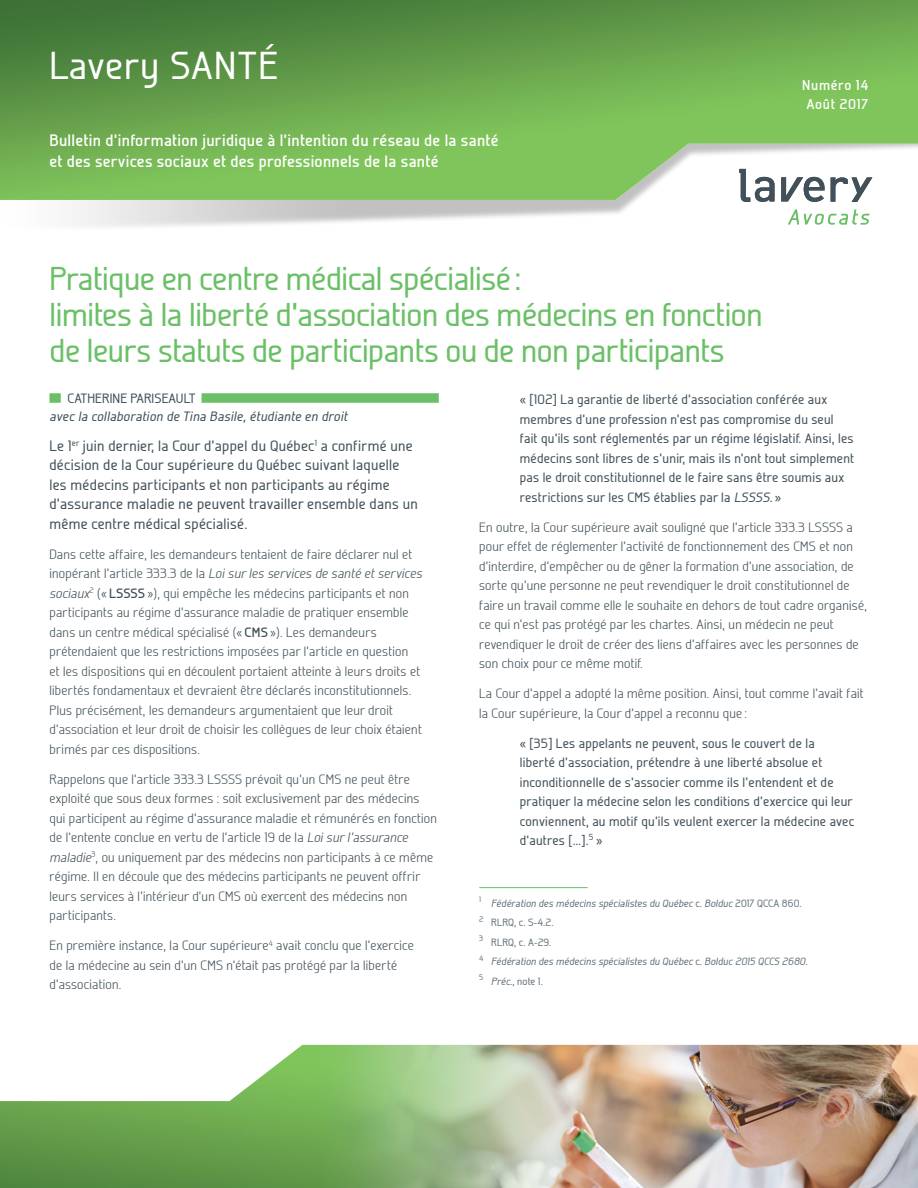
<style>
.page{position:relative;width:918px;height:1188px;background:#fff}
.page>*{position:absolute;margin:0;border:0;box-sizing:border-box;transform-origin:0 0}
.t1{font:500 38.85px "Galette";letter-spacing:.01em;color:#fff}
.t2{font:500 33px/36px "Galette";letter-spacing:-.01em;color:#6bc067}
.t3{font:700 16.5px/21px "Galette";letter-spacing:.02em;color:#fff}
.t4{font:500 15px/19.5px "Galette";letter-spacing:.02em;color:#425159}
.t5{font:700 14.25px/18.8px "Galette";letter-spacing:.05em;color:#fff}
.t6{font:300 13.5px/19.5px "Galette";letter-spacing:.02em;color:#425159}
.t7{font:500 13.5px/19.5px "Galette";letter-spacing:.02em;color:#425159}
.t8{font:italic 500 13.5px "Galette";letter-spacing:.025em;color:#425159}
.t9{font:italic 500 10.5px/19.5px "Galette";letter-spacing:.01em;color:#63737b}
.s1{font-style:italic}
.s2{font-weight:700}
.s3{font-style:normal}
</style>
<div class="page">
<img style="left:0;top:0;width:918px;height:200px">
<img style="left:0;top:1045px;width:918px;height:143px">
<svg style="left:788px;top:210px;width:81px;height:14px"></svg>
<svg style="left:739px;top:169px;width:133px;height:33px"></svg>
<div style="left:50px;top:393px;width:389px;height:10px;background:#6bc067"></div>
<div style="left:61px;top:392px;width:141px;height:12px;background:#fff"></div>
<hr style="left:479px;top:887px;width:109px;height:1px;background:#6bc067">
<h1 class="t1" style="left:50px;top:41px;width:230px">Lavery SANTÉ</h1>
<p class="t3" style="left:50px;top:129px;width:451px">Bulletin d’information juridique à l’intention du réseau de la santé et des services sociaux et des professionnels de la santé</p>
<p class="t5" style="left:802px;top:76px;width:68px">Numéro 14<br>Août 2017</p>
<h2 class="t2" style="left:50px;top:260px;width:715px">Pratique en centre médical spécialisé:<br>limites à la liberté d’association des médecins en fonction de leurs statuts de participants ou de non participants</h2>
<p class="t7" style="left:68px;top:388px;width:123px">Catherine Pariseault</p>
<p class="t8" style="left:50px;top:408px;width:299px">avec la collaboration de Tina Basile, étudiante en droit</p>
<p class="t4" style="left:49px;top:436px;width:370px">Le 1<sup>er</sup> juin dernier, la Cour d’appel du Québec<sup>1</sup> a confirmé une décision de la Cour supérieure du Québec suivant laquelle les médecins participants et non participants au régime d’assurance maladie ne peuvent travailler ensemble dans un même centre médical spécialisé.</p>
<p class="t6" style="left:50px;top:544px;width:374px">Dans cette affaire, les demandeurs tentaient de faire déclarer nul et inopérant l’article 333.3 de la <span class="s1">Loi sur les services de santé et services sociaux</span><sup>2</sup> (« <span class="s2">LSSSS</span> »), qui empêche les médecins participants et non participants au régime d’assurance maladie de pratiquer ensemble dans un centre médical spécialisé (« <span class="s2">CMS</span> »). Les demandeurs prétendaient que les restrictions imposées par l’article en question<br>et les dispositions qui en découlent portaient atteinte à leurs droits et libertés fondamentaux et devraient être déclarés inconstitutionnels.<br>Plus précisément, les demandeurs argumentaient que leur droit d’association et leur droit de choisir les collègues de leur choix étaient brimés par ces dispositions.</p>
<p class="t6" style="left:50px;top:769px;width:389px">Rappelons que l’article 333.3 LSSSS prévoit qu’un CMS ne peut être exploité que sous deux formes : soit exclusivement par des médecins qui participent au régime d’assurance maladie et rémunérés en fonction de l’entente conclue en vertu de l’article 19 de la <span class="s1">Loi sur l’assurance maladie</span><sup>3</sup>, ou uniquement par des médecins non participants à ce même régime. Il en découle que des médecins participants ne peuvent offrir leurs services à l’intérieur d’un CMS où exercent des médecins non participants.</p>
<p class="t6" style="left:49px;top:936px;width:366px">En première instance, la Cour supérieure<sup>4</sup> avait conclu que l’exercice de la médecine au sein d’un CMS n’était pas protégé par la liberté d’association.</p>
<p class="t7" style="left:520px;top:390px;width:336px">« [102] La garantie de liberté d’association conférée aux membres d’une profession n’est pas compromise du seul fait qu’ils sont réglementés par un régime législatif. Ainsi, les médecins sont libres de s’unir, mais ils n’ont tout simplement pas le droit constitutionnel de le faire sans être soumis aux restrictions sur les CMS établies par la <span class="s1">LSSSS</span>. »</p>
<p class="t6" style="left:479px;top:517px;width:389px">En outre, la Cour supérieure avait souligné que l’article 333.3 LSSSS a pour effet de réglementer l’activité de fonctionnement des CMS et non d’interdire, d’empêcher ou de gêner la formation d’une association, de sorte qu’une personne ne peut revendiquer le droit constitutionnel de faire un travail comme elle le souhaite en dehors de tout cadre organisé, ce qui n’est pas protégé par les chartes. Ainsi, un médecin ne peut revendiquer le droit de créer des liens d’affaires avec les personnes de son choix pour ce même motif.</p>
<p class="t6" style="left:479px;top:684px;width:386px">La Cour d’appel a adopté la même position. Ainsi, tout comme l’avait fait la Cour supérieure, la Cour d’appel a reconnu que :</p>
<p class="t7" style="left:520px;top:733px;width:336px">« [35] Les appelants ne peuvent, sous le couvert de la<br>liberté d’association, prétendre à une liberté absolue et inconditionnelle de s’associer comme ils l’entendent et de pratiquer la médecine selon les conditions d’exercice qui leur conviennent, au motif qu’ils veulent exercer la médecine avec d’autres […].<sup>5</sup> »</p>
<p class="t9" style="left:479px;top:893px;width:330px"><sup>1</sup> Fédération des médecins spécialistes du Québec <span class="s3">c.</span> Bolduc <span class="s3">2017 QCCA 860.<br></span><sup>2</sup> <span class="s3">RLRQ, c. S-4.2.<br></span><sup>3</sup> <span class="s3">RLRQ, c. A-29.<br></span><sup>4</sup> Fédération des médecins spécialistes du Québec <span class="s3">c.</span> Bolduc 2015 QCCS 2680.<br><sup>5</sup> Préc.<span class="s3">, note 1.</span></p>
</div>
